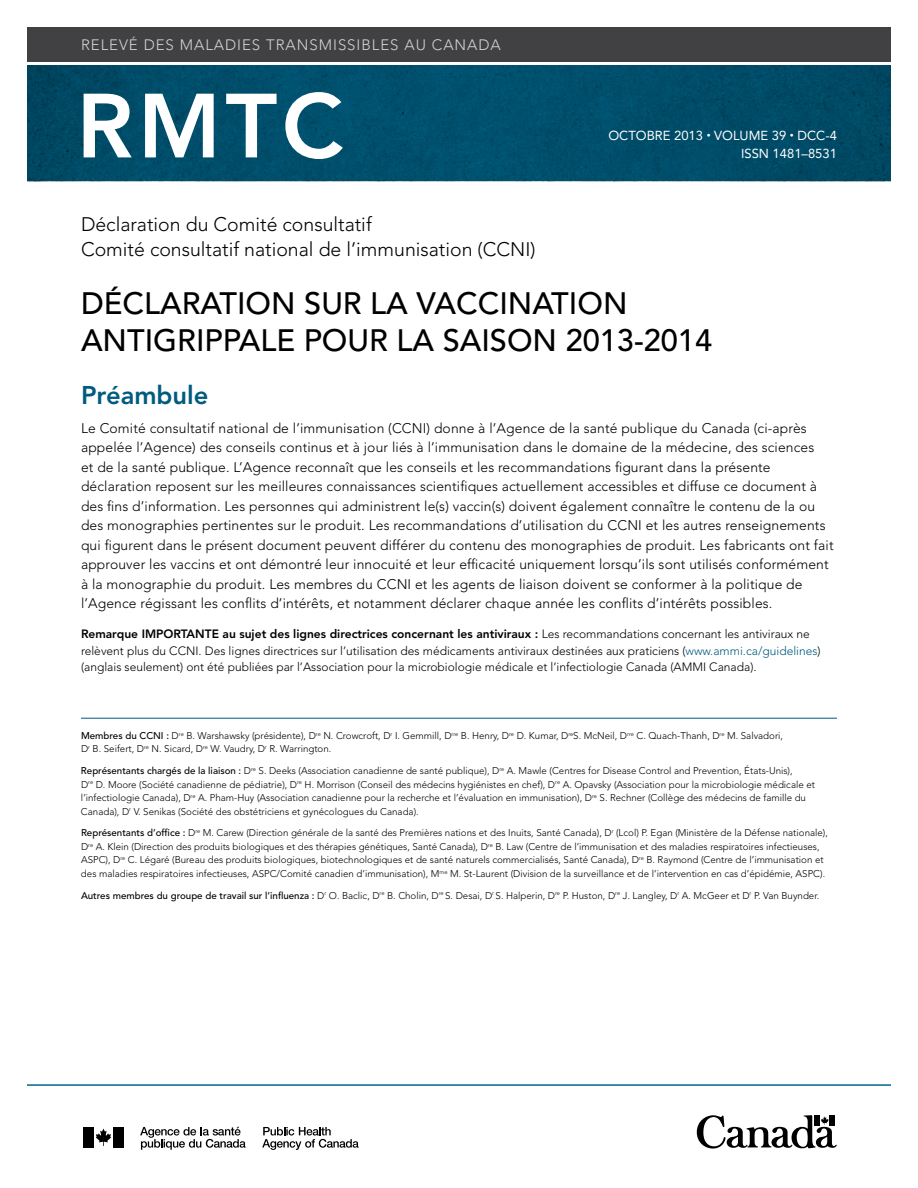
<style>
.page{position:relative;width:918px;height:1188px;background:#fff}
.page>*{position:absolute;margin:0;border:0;box-sizing:border-box;transform-origin:0 0}
.t1{font:800 90px "Avenir LT Std";color:#fff}
.t2{font:500 30.75px/37.5px "Avenir LT Std";color:#000}
.t3{font:800 25.5px "Avenir LT Std";color:#005b7f}
.t4{font:300 19.5px/25.2px "Avenir LT Std";color:#000}
.t5{font:300 15px "Avenir LT Std";letter-spacing:.065em;color:#d1d3d4}
.t6{font:300 13.8px/19.5px "Avenir LT Std";letter-spacing:.01em;color:#000}
.t7{font:13.05px/18px "Avenir LT Std";color:#fff;text-align:right}
.t8{font:300 12px/16.5px "Avenir LT Std";color:#000}
.t9{font:300 9.75px/13.5px "Avenir LT Std";color:#000}
.s1{font-weight:800}
.s2{color:#005b7f}
.s3{font-weight:500}
</style>
<div class="page">
<hr style="left:27px;top:1084px;width:864px;height:2px;background:#00668a">
<img style="left:27px;top:66px;width:864px;height:115px">
<div style="left:27px;top:27px;width:864px;height:35px;background:#414042"></div>
<div style="left:83px;top:1127px;width:10px;height:20px;background:#000"></div>
<svg style="left:96px;top:1129px;width:15px;height:17px"></svg>
<div style="left:114px;top:1127px;width:10px;height:20px;background:#000"></div>
<svg style="left:262px;top:1127px;width:97px;height:23px"></svg>
<svg style="left:140px;top:1127px;width:106px;height:23px"></svg>
<svg style="left:697px;top:1115px;width:140px;height:34px"></svg>
<hr style="left:81px;top:718px;width:756px;height:1px;background:#005b7f">
<h3 class="t5" style="left:81px;top:36px;width:421px">RELEVÉ DES MALADIES TRANSMISSIBLES AU CANADA</h3>
<h1 class="t1" style="left:76px;top:73px;width:268px">RMTC</h1>
<h3 class="t7" style="left:608px;top:126px;width:230px">OCTOBRE 2013 VOLUME 39 DCC-4<br>ISSN 1481–8531</h3>
<h3 class="t4" style="left:81px;top:211px;width:456px">Déclaration du Comité consultatif<br>Comité consultatif national de l’immunisation (CCNI)</h3>
<h2 class="t2" style="left:81px;top:285px;width:633px">DÉCLARATION SUR LA VACCINATION<br>ANTIGRIPPALE POUR LA SAISON 2013-2014</h2>
<h3 class="t3" style="left:81px;top:380px;width:129px">Préambule</h3>
<p class="t6" style="left:81px;top:418px;width:754px">Le Comité consultatif national de l’immunisation (CCNI) donne à l’Agence de la santé publique du Canada (ci-après appelée l’Agence) des conseils continus et à jour liés à l’immunisation dans le domaine de la médecine, des sciences<br>et de la santé publique. L’Agence reconnaît que les conseils et les recommandations figurant dans la présente déclaration reposent sur les meilleures connaissances scientifiques actuellement accessibles et diffuse ce document à des fins d’information. Les personnes qui administrent le(s) vaccin(s) doivent également connaître le contenu de la ou des monographies pertinentes sur le produit. Les recommandations d’utilisation du CCNI et les autres renseignements qui figurent dans le présent document peuvent différer du contenu des monographies de produit. Les fabricants ont fait approuver les vaccins et ont démontré leur innocuité et leur efficacité uniquement lorsqu’ils sont utilisés conformément à la monographie du produit. Les membres du CCNI et les agents de liaison doivent se conformer à la politique de l’Agence régissant les conflits d’intérêts, et notamment déclarer chaque année les conflits d’intérêts possibles.</p>
<p class="t8" style="left:81px;top:626px;width:741px"><span class="s1">Remarque IMPORTANTE au sujet des lignes directrices concernant les antiviraux :</span> Les recommandations concernant les antiviraux ne relèvent plus du CCNI. Des lignes directrices sur l’utilisation des médicaments antiviraux destinées aux praticiens (<span class="s2">www.ammi.ca/guidelines</span>) (anglais seulement) ont été publiées par l’Association pour la microbiologie médicale et l’infectiologie Canada (AMMI Canada).</p>
<p class="t9" style="left:81px;top:729px;width:704px"><span class="s3">Membres du CCNI :</span> D<sup>re</sup> B. Warshawsky (présidente), D<sup>re</sup> N. Crowcroft, D<sup>r</sup> I. Gemmill, D<sup>rre</sup> B. Henry, D<sup>re</sup> D. Kumar, D<sup>re</sup>S. McNeil, D<sup>rre</sup> C. Quach-Thanh, D<sup>re</sup> M. Salvadori,<br>D<sup>r</sup> B. Seifert, D<sup>re</sup> N. Sicard, D<sup>re</sup> W. Vaudry, D<sup>r</sup> R. Warrington.</p>
<p class="t9" style="left:81px;top:764px;width:736px"><span class="s3">Représentants chargés de la liaison :</span> D<sup>re</sup> S. Deeks (Association canadienne de santé publique), D<sup>re</sup> A. Mawle (Centres for Disease Control and Prevention, États-Unis),<br>D<sup>re</sup> D. Moore (Société canadienne de pédiatrie), D<sup>re</sup> H. Morrison (Conseil des médecins hygiénistes en chef), D<sup>re</sup> A. Opavsky (Association pour la microbiologie médicale et l’infectiologie Canada), D<sup>re</sup> A. Pham-Huy (Association canadienne pour la recherche et l’évaluation en immunisation), D<sup>re</sup> S. Rechner (Collège des médecins de famille du Canada), D<sup>r</sup> V. Senikas (Société des obstétriciens et gynécologues du Canada).</p>
<p class="t9" style="left:81px;top:826px;width:749px"><span class="s3">Représentants d’office :</span> D<sup>re</sup> M. Carew (Direction générale de la santé des Premières nations et des Inuits, Santé Canada), D<sup>r</sup> (Lcol) P. Egan (Ministère de la Défense nationale), D<sup>re</sup> A. Klein (Direction des produits biologiques et des thérapies génétiques, Santé Canada), D<sup>re</sup> B. Law (Centre de l’immunisation et des maladies respiratoires infectieuses, ASPC), D<sup>re</sup> C. Légaré (Bureau des produits biologiques, biotechnologiques et de santé naturels commercialisés, Santé Canada), D<sup>re</sup> B. Raymond (Centre de l’immunisation et des maladies respiratoires infectieuses, ASPC/Comité canadien d’immunisation), M<sup>me</sup> M. St-Laurent (Division de la surveillance et de l’intervention en cas d’épidémie, ASPC).</p>
<p class="t9" style="left:81px;top:888px;width:740px"><span class="s3">Autres membres du groupe de travail sur l’influenza :</span> D<sup>r</sup> O. Baclic, D<sup>re</sup> B. Cholin, D<sup>re</sup> S. Desai, D<sup>r</sup> S. Halperin, D<sup>re</sup> P. Huston, D<sup>re</sup> J. Langley, D<sup>r</sup> A. McGeer et D<sup>r</sup> P. Van Buynder.</p>
</div>
